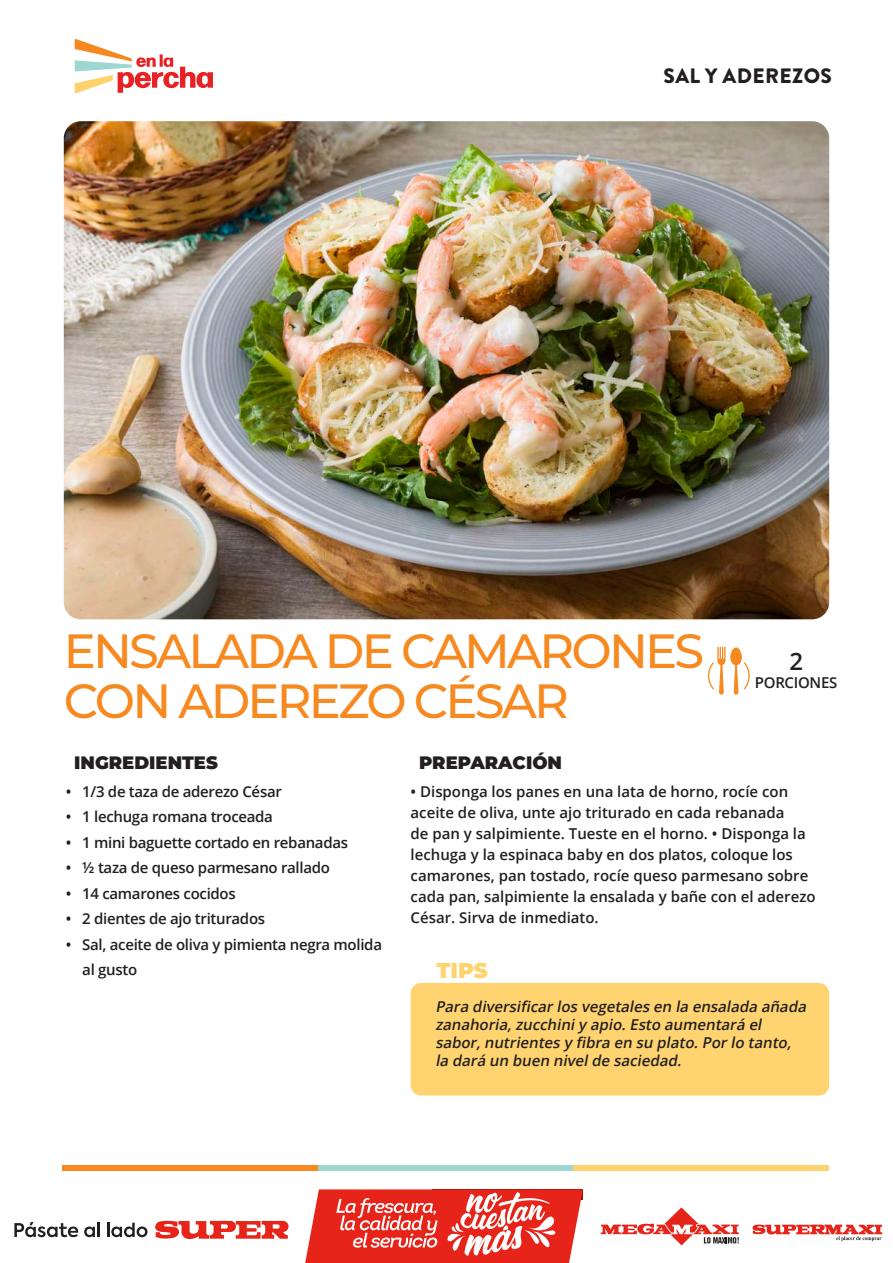
<style>
.page{position:relative;width:893px;height:1263px;background:#fff}
.page>*{position:absolute;margin:0;border:0;box-sizing:border-box;transform-origin:0 0}
.t1{font:500 48px/49.5px "Montserrat";letter-spacing:-.06em;color:#f68920}
.t2{font:600 24px "Open Sans";color:#231f20}
.t3{font:900 21.45px "Montserrat";color:#ffd470}
.t4{font:900 20.85px "Brandon Grotesque";letter-spacing:.02em;color:#231f20}
.t5{font:900 18px "Montserrat";color:#231f20}
.t6{font:600 15px/21px "Open Sans";color:#231f20}
.t7{font:600 15px/25.5px "Open Sans";letter-spacing:-.02em;color:#231f20}
.t8{font:italic 600 15px/18px "Open Sans";color:#231f20}
</style>
<div class="page">
<svg style="left:601px;top:1207px;width:138px;height:38px"></svg>
<svg style="left:752px;top:1224px;width:130px;height:17px"></svg>
<svg style="left:155px;top:1220px;width:134px;height:20px"></svg>
<svg style="left:14px;top:1222px;width:64px;height:15px"></svg>
<svg style="left:84px;top:1226px;width:11px;height:11px"></svg>
<hr style="left:97px;top:1223px;width:3px;height:14px;background:#231f20">
<svg style="left:107px;top:1223px;width:40px;height:14px"></svg>
<svg style="left:305px;top:1189px;width:278px;height:74px"></svg>
<div style="left:63px;top:1165px;width:255px;height:5px;background:#f68920"></div>
<div style="left:318px;top:1165px;width:256px;height:5px;background:#9dd8d1"></div>
<div style="left:574px;top:1165px;width:255px;height:5px;background:#ffd470"></div>
<img style="left:64px;top:121px;width:765px;height:498px">
<svg style="left:708px;top:647px;width:42px;height:48px"></svg>
<svg style="left:75px;top:39px;width:138px;height:55px"></svg>
<div style="left:411px;top:983px;width:418px;height:112px;background:#ffd470;border-radius:11px"></div>
<h3 class="t4" style="left:664px;top:61px;width:170px">SAL Y ADEREZOS</h3>
<h1 class="t1" style="left:64px;top:625px;width:642px">ENSALADA DE CAMARONES<br>CON ADEREZO CÉSAR</h1>
<p class="t5" style="left:74px;top:749px;width:145px">INGREDIENTES</p>
<p class="t5" style="left:419px;top:749px;width:144px">PREPARACIÓN</p>
<h2 class="t2" style="left:789px;top:645px;width:15px">2</h2>
<p class="t7" style="left:755px;top:670px;width:84px">PORCIONES</p>
<p class="t7" style="left:66px;top:778px;width:218px">• 1/3 de taza de aderezo César</p>
<p class="t7" style="left:66px;top:803px;width:209px">• 1 lechuga romana troceada</p>
<p class="t7" style="left:66px;top:829px;width:284px">• 1 mini baguette cortado en rebanadas</p>
<p class="t7" style="left:66px;top:854px;width:266px">• ½ taza de queso parmesano rallado</p>
<p class="t7" style="left:66px;top:880px;width:172px">• 14 camarones cocidos</p>
<p class="t7" style="left:66px;top:905px;width:201px">• 2 dientes de ajo triturados</p>
<p class="t7" style="left:82px;top:931px;width:301px;text-indent:-16px">• Sal, aceite de oliva y pimienta negra molida al gusto</p>
<p class="t6" style="left:411px;top:780px;width:407px">• Disponga los panes en una lata de horno, rocíe con aceite de oliva, unte ajo triturado en cada rebanada<br>de pan y salpimiente. Tueste en el horno. • Disponga la lechuga y la espinaca baby en dos platos, coloque los camarones, pan tostado, rocíe queso parmesano sobre cada pan, salpimiente la ensalada y bañe con el aderezo César. Sirva de inmediato.</p>
<h3 class="t3" style="left:436px;top:954px;width:53px">TIPS</h3>
<p class="t8" style="left:435px;top:997px;width:376px">Para diversificarlos vegetales en la ensalada añada zanahoria,zucchiniy apio.Esto aumentará el sabor,nutrientes y fibra en su plato.Porlo tanto, la dará un buen nivelde saciedad.</p>
</div>
